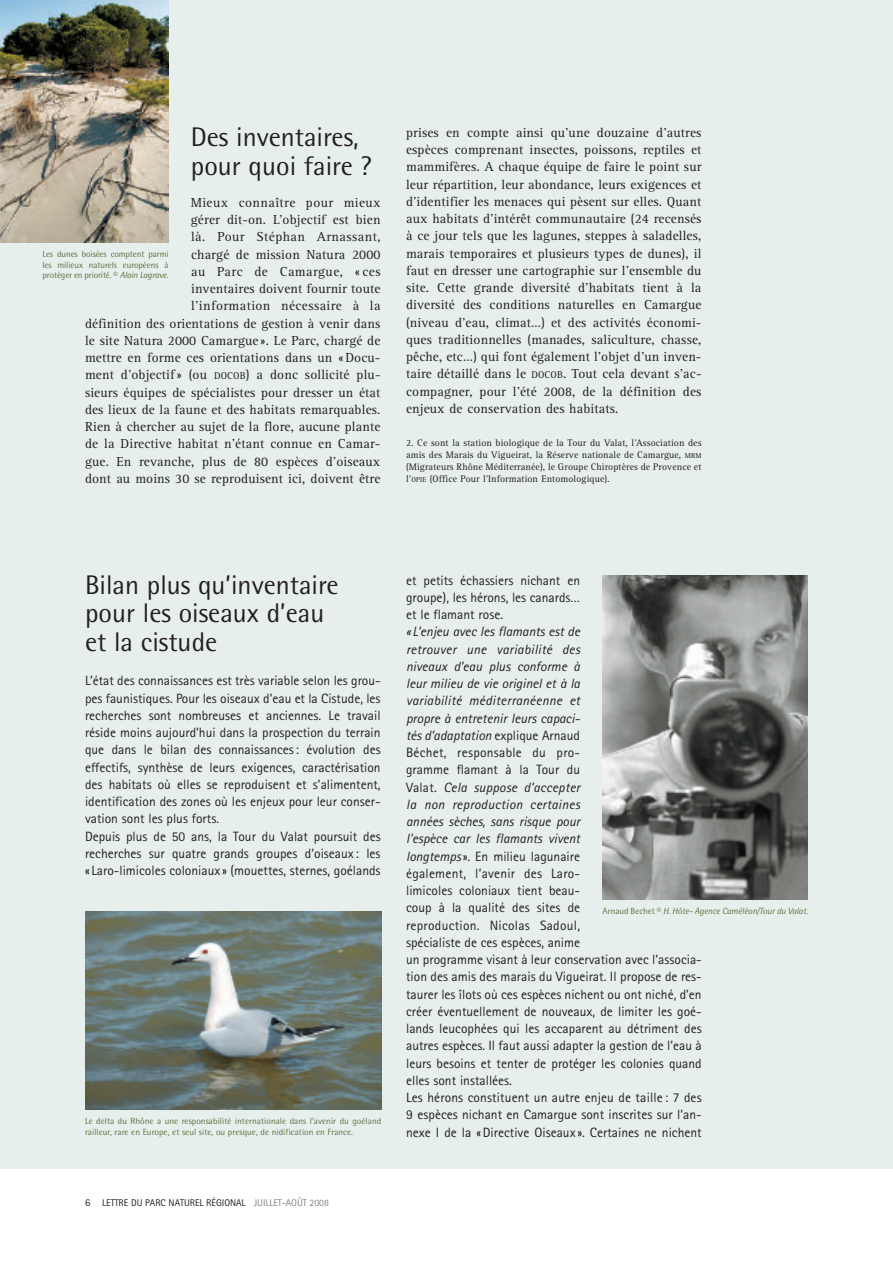
<style>
.page{position:relative;width:893px;height:1263px;background:#fff}
.page>*{position:absolute;margin:0;border:0;box-sizing:border-box;transform-origin:0 0}
.t1{font:27px/28.5px "Rotis Semi Sans";color:#231f20}
.t2{font:13.5px/17.2px "Rotis Sans Serif";color:#231f20}
.t3{font:13.5px/17.2px "Rotis Serif";letter-spacing:.01em;color:#231f20;text-align:right}
.t4{font:9.75px/12px "Rotis Serif";letter-spacing:.01em;color:#231f20;text-align:justify}
.t5{font:9.75px "Rotis Sans Serif";color:#231f20}
.t6{font:9px/10.8px "Rotis Semi Sans";letter-spacing:.005em;color:#617041}
.t7{font:italic 9px "Rotis Semi Sans";letter-spacing:-.01em;color:#617041}
.s1{font-size:10.2px}
.s2{font-style:italic}
.s3{font-size:7.35px}
.s4{font-size:10.5px}
.s5{color:#808285}
.s6{font-style:normal}
</style>
<div class="page">
<div style="left:0;top:0;width:893px;height:1250px;background:#e7efed"></div>
<div style="left:0;top:1169px;width:893px;height:94px;background:#fff"></div>
<img style="left:85px;top:911px;width:296px;height:199px">
<img style="left:603px;top:575px;width:205px;height:324px">
<img style="left:0;top:0;width:168px;height:242px">
<h1 class="t1" style="left:191px;top:126px;width:182px">Des inventaires, pour quoi faire ?</h1>
<p class="t3" style="left:85px;top:195px;width:297px">Mieux connaître pour mieux<br>gérer dit-on. L’objectif est bien<br>là. Pour Stéphan Arnassant,<br>chargé de mission Natura 2000<br>au Parc de Camargue, « ces<br>inventaires doivent fournir toute<br>l’information nécessaire à la<br>définition des orientations de gestion à venir dans le site Natura 2000 Camargue ». Le Parc, chargé de mettre en forme ces orientations dans un «Docu&shy;ment d’objectif» (ou <span class="s1">DOCOB</span>) a donc sollicité plu&shy;sieurs équipes de spécialistes pour dresser un état des lieux de la faune et des habitats remarquables.<br>Rien à chercher au sujet de la flore, aucune plante de la Directive habitat n’étant connue en Camar&shy;gue. En revanche, plus de 80 espèces d’oiseaux dont au moins 30 se reproduisent ici, doivent être</p>
<p class="t6" style="left:43px;top:249px;width:128px;text-align:justify">Les dunes boisées comptent parmi les milieux naturels européens à protéger en priorité. © <span class="s2">Alain Lagrave.</span></p>
<p class="t3" style="left:406px;top:125px;width:297px;text-align:justify">prises en compte ainsi qu’une douzaine d’autres espèces comprenant insectes, poissons, reptiles et mammifères. A chaque équipe de faire le point sur leur répartition, leur abondance, leurs exigences et d’identifier les menaces qui pèsent sur elles. Quant aux habitats d’intérêt communautaire (24 recensés à ce jour tels que les lagunes, steppes à saladelles, marais temporaires et plusieurs types de dunes), il faut en dresser une cartographie sur l’ensemble du site. Cette grande diversité d’habitats tient à la diversité des conditions naturelles en Camargue (niveau d’eau, climat…) et des activités économi&shy;ques traditionnelles (manades, saliculture, chasse, pêche, etc…) qui font également l’objet d’un inven&shy;taire détaillé dans le <span class="s1">DOCOB</span>. Tout cela devant s’ac&shy;compagner, pour l’été 2008, de la définition des enjeux de conservation des habitats.</p>
<p class="t4" style="left:406px;top:438px;width:297px">2. Ce sont la station biologique de la Tour du Valat, l’Association des amis des Marais du Vigueirat, la Réserve nationale de Camargue, <span class="s3">MRM </span>(Migrateurs Rhône Méditerranée), le Groupe Chiroptères de Provence et l’<span class="s3">OPIE</span> (Office Pour l’Information Entomologique).</p>
<h1 class="t1" style="left:85px;top:573px;width:255px">Bilan plus qu’inventaire pour les oiseaux d’eau et la cistude</h1>
<p class="t2" style="left:85px;top:673px;width:297px">L’état des connaissances est très variable selon les grou&shy;pes faunistiques. Pour les oiseaux d’eau et la Cistude, les recherches sont nombreuses et anciennes. Le travail réside moins aujourd’hui dans la prospection du terrain que dans le bilan des connaissances: évolution des effectifs, synthèse de leurs exigences, caractérisation des habitats où elles se reproduisent et s’alimentent, identification des zones où les enjeux pour leur conser&shy;vation sont les plus forts.<br>Depuis plus de 50 ans, la Tour du Valat poursuit des recherches sur quatre grands groupes d’oiseaux : les « Laro-limicoles coloniaux » (mouettes, sternes, goélands</p>
<p class="t6" style="left:85px;top:1116px;width:298px">Le delta du Rhône a une responsabilité internationale dans l’avenir du goéland railleur, rare en Europe, et seul site, ou presque, de nidification en France.</p>
<p class="t5" style="left:85px;top:1200px;width:245px"><span class="s4">6</span> LETTRE DU PARC NATUREL RÉGIONAL <span class="s5">JUILLET-AOÛT 2008</span></p>
<p class="t2" style="left:406px;top:573px;width:176px;text-align:justify">et petits échassiers nichant en groupe), les hérons, les canards… et le flamant rose.</p>
<p class="t2" style="left:406px;top:624px;width:297px"><span class="s2">« L’enjeu avec les flamants est de<br>retrouver une variabilité des<br>niveaux d’eau plus conforme à<br>leur milieu de vie originel et à la<br>variabilité méditerranéenne et<br>propre à entretenir leurs capaci-<br>tés d’adaptation</span> explique Arnaud<br>Béchet, responsable du pro-<br>gramme flamant à la Tour du<br>Valat<span class="s2">. Cela suppose d’accepter<br>la non reproduction certaines<br>années sèches, sans risque pour<br>l'espèce car les flamants vivent<br>longtemps</span>». En milieu lagunaire<br>également, l’avenir des Laro-<br>limicoles coloniaux tient beau-<br>coup à la qualité des sites de<br>reproduction. Nicolas Sadoul,<br>spécialiste de ces espèces, anime<br>un programme visant à leur conservation avec l’associa&shy;tion des amis des marais du Vigueirat. Il propose de res&shy;taurer les îlots où ces espèces nichent ou ont niché, d’en créer éventuellement de nouveaux, de limiter les goé&shy;lands leucophées qui les accaparent au détriment des autres espèces. Il faut aussi adapter la gestion de l’eau à leurs besoins et tenter de protéger les colonies quand elles sont installées.<br>Les hérons constituent un autre enjeu de taille : 7 des 9 espèces nichant en Camargue sont inscrites sur l’an&shy;nexe I de la «Directive Oiseaux». Certaines ne nichent</p>
<p class="t7" style="left:603px;top:908px;width:207px"><span class="s6">Arnaud Bechet ©</span> H. Hôte- Agence Caméléon/Tour du Valat.</p>
</div>
